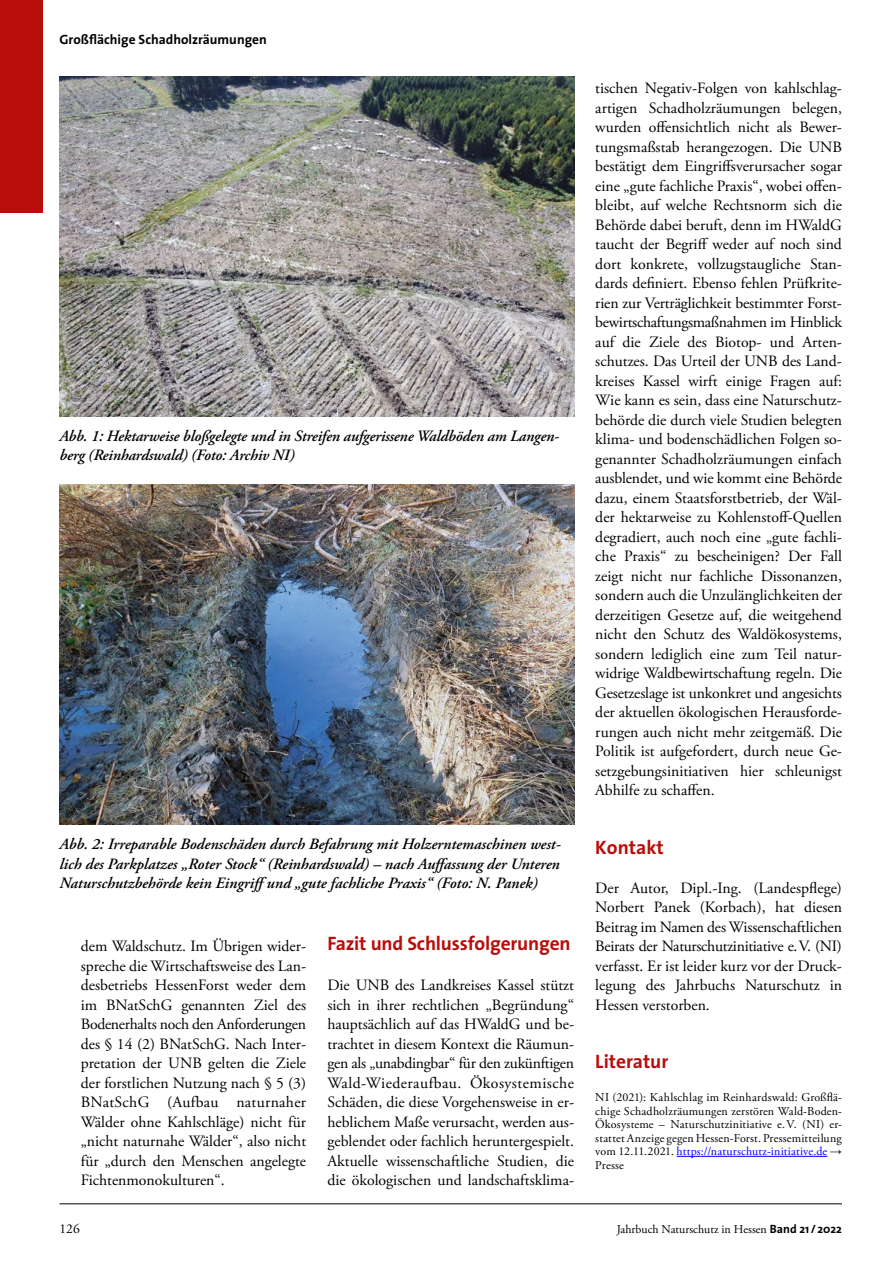
<style>
.page{position:relative;width:893px;height:1263px;background:#fff}
.page>*{position:absolute;margin:0;border:0;box-sizing:border-box;transform-origin:0 0}
.t1{font:700 19.5px "The Sans";letter-spacing:-.01em;color:#b70e0c}
.t2{font:15.75px/19.5px "Adobe Garamond Pro";letter-spacing:-.02em;color:#000;text-align:justify}
.t3{font:italic 600 15.75px/19.5px "Adobe Garamond Pro";letter-spacing:-.01em;color:#000}
.t4{font:700 13.5px "The Sans";color:#000}
.t5{font:13.5px "Adobe Garamond Pro";color:#000}
.t6{font:12px/13.5px "Adobe Garamond Pro";color:#000;text-align:justify}
.s1{color:#00f}
.s2{font-family:"Arial"}
.s3{font-family:"The Sans";font-weight:700}
</style>
<div class="page">
<hr style="left:60px;top:1203px;width:782px;height:1px;background:#000">
<div style="left:0;top:0;width:43px;height:213px;background:#b70e0c"></div>
<hr style="left:676px;top:1156px;width:151px;height:1px;background:#00f">
<img style="left:60px;top:77px;width:514px;height:340px">
<img style="left:60px;top:485px;width:514px;height:340px">
<p class="t4" style="left:60px;top:28px;width:209px">Großflächige Schadholzräumungen</p>
<p class="t3" style="left:60px;top:426px;width:501px">Abb. 1: Hektarweise bloßgelegte und in Streifen aufgerissene Waldböden am Langen&shy;berg (Reinhardswald) (Foto: Archiv NI)</p>
<p class="t3" style="left:60px;top:835px;width:503px;text-align:justify">Abb. 2: Irreparable Bodenschäden durch Befahrung mit Holzerntemaschinen west&shy;lich des Parkplatzes „Roter Stock“ (Reinhardswald) – nach Auffassung der Unteren Naturschutzbehörde kein Eingriffund „gute fachliche Praxis“ (Foto: N. Panek)</p>
<p class="t2" style="left:81px;top:937px;width:227px">dem Waldschutz. Im Übrigen wider&shy;spreche die Wirtschaftsweise des Lan&shy;desbetriebs HessenForst weder dem im BNatSchG genannten Ziel des Bodenerhalts noch den Anforderungen des § 14 (2) BNatSchG. Nach Inter&shy;pretation der UNB gelten die Ziele der forstlichen Nutzung nach § 5 (3)<br>BNatSchG (Aufbau naturnaher Wälder ohne Kahlschläge) nicht für „nicht naturnahe Wälder“, also nicht für „durch den Menschen angelegte Fichtenmonokulturen“.</p>
<p class="t1" style="left:327px;top:927px;width:245px">Fazit und Schlussfolgerungen</p>
<p class="t2" style="left:327px;top:976px;width:248px">Die UNB des Landkreises Kassel stützt sich in ihrer rechtlichen „Begründung“ hauptsächlich auf das HWaldG und be&shy;trachtet in diesem Kontext die Räumun&shy;gen als „unabdingbar“ für den zukünftigen Wald-Wiederaufbau. Ökosystemische Schäden, die diese Vorgehensweise in er&shy;heblichem Maße verursacht, werden aus&shy;geblendet oder fachlich heruntergespielt.<br>Aktuelle wissenschaftliche Studien, die die ökologischen und landschaftsklima-</p>
<p class="t2" style="left:595px;top:79px;width:248px">tischen Negativ-Folgen von kahlschlag&shy;artigen Schadholzräumungen belegen, wurden offensichtlich nicht als Bewer&shy;tungsmaßstab herangezogen. Die UNB bestätigt dem Eingriffsverursacher sogar eine „gute fachliche Praxis“, wobei offen&shy;bleibt, auf welche Rechtsnorm sich die Behörde dabei beruft, denn im HWaldG taucht der Begriff weder auf noch sind dort konkrete, vollzugstaugliche Stan&shy;dards definiert. Ebenso fehlen Prüfkrite&shy;rien zur Verträglichkeit bestimmter Forst&shy;bewirtschaftungsmaßnahmen im Hinblick auf die Ziele des Biotop- und Arten&shy;schutzes. Das Urteil der UNB des Land&shy;kreises Kassel wirft einige Fragen auf:<br>Wie kann es sein, dass eine Naturschutz&shy;behörde die durch viele Studien belegten klima- und bodenschädlichen Folgen so&shy;genannter Schadholzräumungen einfach ausblendet, und wie kommt eine Behörde dazu, einem Staatsforstbetrieb, der Wäl&shy;der hektarweise zu Kohlenstoff-Quellen degradiert, auch noch eine „gute fachli&shy;che Praxis“ zu bescheinigen? Der Fall zeigt nicht nur fachliche Dissonanzen, sondern auch die Unzulänglichkeiten der derzeitigen Gesetze auf, die weitgehend nicht den Schutz des Waldökosystems, sondern lediglich eine zum Teil natur&shy;widrige Waldbewirtschaftung regeln. Die Gesetzeslage ist unkonkret und angesichts der aktuellen ökologischen Herausforde&shy;rungen auch nicht mehr zeitgemäß. Die Politik ist aufgefordert, durch neue Ge&shy;setzgebungsinitiativen hier schleunigst Abhilfe zu schaffen.</p>
<p class="t1" style="left:595px;top:831px;width:70px">Kontakt</p>
<p class="t2" style="left:595px;top:878px;width:248px">Der Autor, Dipl.-Ing. (Landespflege)<br>Norbert Panek (Korbach), hat diesen Beitrag im Namen des Wissenschaftlichen Beirats der Naturschutzinitiative e.V. (NI) verfasst. Er ist leider kurz vor der Druck&shy;legung des Jahrbuchs Naturschutz in Hessen verstorben.</p>
<p class="t1" style="left:595px;top:1045px;width:75px">Literatur</p>
<p class="t6" style="left:595px;top:1091px;width:248px">NI (2021): Kahlschlag im Reinhardswald: Großflä&shy;chige Schadholzräumungen zerstören Wald-Boden-Ökosysteme – Naturschutzinitiative e.V. (NI) er&shy;stattet Anzeige gegen Hessen-Forst. Pressemitteilung vom 12.11.2021. <span class="s1">https://naturschutz-initiative.de</span> <span class="s2">→ </span>Presse</p>
<p class="t5" style="left:60px;top:1221px;width:22px">126</p>
<p class="t6" style="left:617px;top:1223px;width:227px">Jahrbuch Naturschutz in Hessen <span class="s3">Band 21 / 2022</span></p>
</div>
